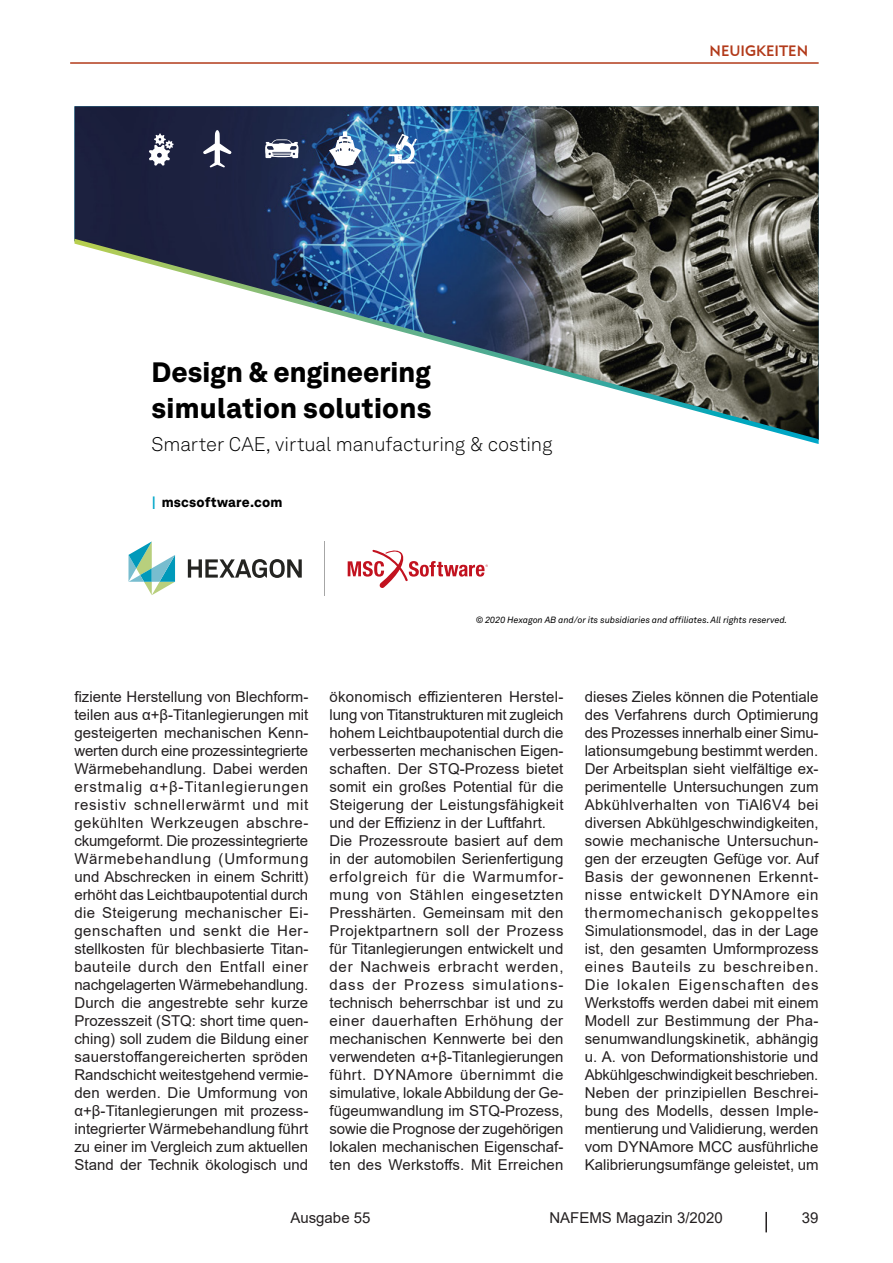
<style>
.page{position:relative;width:893px;height:1263px;background:#fff}
.page>*{position:absolute;margin:0;border:0;box-sizing:border-box;transform-origin:0 0}
.t1{font:900 27.75px/36px "Hexagon Akkurat";letter-spacing:.005em;color:#000}
.t2{font:300 19.5px "Hexagon Akkurat";color:#000}
.t3{font:15px/18px "Arial";letter-spacing:.005em;color:#231f20;text-align:justify}
.t4{font:15px "Geometric 415 BT Medium A";color:#b23a1a}
.t5{font:900 13.5px "Hexagon Akkurat";letter-spacing:.015em;color:#000}
.t6{font:italic 9px "Hexagon Akkurat";color:#000}
.s1{color:#00a6c9}
</style>
<div class="page">
<hr style="left:765px;top:1212px;width:2px;height:20px;background:#231f20">
<hr style="left:70px;top:62px;width:749px;height:2px;background:#b23a1a">
<img style="left:74px;top:106px;width:745px;height:133px">
<svg style="left:74px;top:239px;width:745px;height:205px"></svg>
<svg style="left:348px;top:549px;width:140px;height:39px"></svg>
<hr style="left:324px;top:541px;width:1px;height:54px;background:#a6a6a6">
<svg style="left:188px;top:559px;width:114px;height:19px"></svg>
<svg style="left:128px;top:541px;width:47px;height:54px"></svg>
<svg style="left:149px;top:133px;width:25px;height:33px"></svg>
<svg style="left:203px;top:130px;width:29px;height:37px"></svg>
<svg style="left:264px;top:139px;width:35px;height:19px"></svg>
<svg style="left:329px;top:131px;width:32px;height:35px"></svg>
<svg style="left:389px;top:134px;width:28px;height:30px"></svg>
<h1 class="t1" style="left:151px;top:353px;width:281px">Design &amp; engineering simulation solutions</h1>
<h2 class="t2" style="left:151px;top:431px;width:403px">Smarter CAE, virtual manufacturing &amp; costing</h2>
<p class="t5" style="left:152px;top:492px;width:132px"><span class="s1">|</span> mscsoftware.com</p>
<p class="t4" style="left:709px;top:42px;width:100px">NEUIGKEITEN</p>
<p class="t6" style="left:476px;top:613px;width:313px">© 2020 Hexagon AB and/or its subsidiaries and affiliates. All rights reserved.</p>
<p class="t3" style="left:74px;top:687px;width:235px">fiziente Herstellung von Blechform&shy;teilen aus α+β-Titanlegierungen mit gesteigerten mechanischen Kenn&shy;werten durch eine prozessintegrierte Wärmebehandlung. Dabei werden erstmalig α+β-Titanlegierungen resistiv schnellerwärmt und mit gekühlten Werkzeugen abschre&shy;ckumgeformt. Die prozessintegrierte Wärmebehandlung (Umformung und Abschrecken in einem Schritt) erhöht das Leichtbaupotential durch die Steigerung mechanischer Ei&shy;genschaften und senkt die Her&shy;stellkosten für blechbasierte Titan&shy;bauteile durch den Entfall einer nachgelagerten Wärmebehandlung.<br>Durch die angestrebte sehr kurze Prozesszeit (STQ: short time quen&shy;ching) soll zudem die Bildung einer sauerstoffangereicherten spröden Randschicht weitestgehend vermie&shy;den werden. Die Umformung von α+β-Titanlegierungen mit prozess&shy;integrierter Wärmebehandlung führt zu einer im Vergleich zum aktuellen Stand der Technik ökologisch und</p>
<p class="t3" style="left:330px;top:687px;width:235px;text-align:left">ökonomisch effizienteren Herstel&shy;lung von Titanstrukturen mit zugleich hohem Leichtbaupotential durch die verbesserten mechanischen Eigen&shy;schaften. Der STQ-Prozess bietet somit ein großes Potential für die Steigerung der Leistungsfähigkeit und der Effizienz in der Luftfahrt.<br>Die Prozessroute basiert auf dem in der automobilen Serienfertigung erfolgreich für die Warmumfor&shy;mung von Stählen eingesetzten Presshärten. Gemeinsam mit den Projektpartnern soll der Prozess für Titanlegierungen entwickelt und der Nachweis erbracht werden, dass der Prozess simulations&shy;technisch beherrschbar ist und zu einer dauerhaften Erhöhung der mechanischen Kennwerte bei den verwendeten α+β-Titanlegierungen führt. DYNAmore übernimmt die simulative, lokaleAbbildung der Ge&shy;fügeumwandlung im STQ-Prozess, sowie die Prognose der zugehörigen lokalen mechanischen Eigenschaf&shy;ten des Werkstoffs. Mit Erreichen</p>
<p class="t3" style="left:585px;top:687px;width:235px">dieses Zieles können die Potentiale des Verfahrens durch Optimierung des Prozesses innerhalb einer Simu&shy;lationsumgebung bestimmt werden.<br>Der Arbeitsplan sieht vielfältige ex&shy;perimentelle Untersuchungen zum Abkühlverhalten von TiAl6V4 bei diversen Abkühlgeschwindigkeiten, sowie mechanische Untersuchun&shy;gen der erzeugten Gefüge vor. Auf Basis der gewonnenen Erkennt&shy;nisse entwickelt DYNAmore ein thermomechanisch gekoppeltes Simulationsmodel, das in der Lage ist, den gesamten Umformprozess eines Bauteils zu beschreiben.<br>Die lokalen Eigenschaften des Werkstoffs werden dabei mit einem Modell zur Bestimmung der Pha&shy;senumwandlungskinetik, abhängig u. A. von Deformationshistorie und Abkühlgeschwindigkeit beschrieben.<br>Neben der prinzipiellen Beschrei&shy;bung des Modells, dessen Imple&shy;mentierung und Validierung, werden vom -DYNAmore MCC ausführliche Kalibrierungsumfänge geleistet, um</p>
<p class="t3" style="left:290px;top:1208px;width:82px">Ausgabe 55</p>
<p class="t3" style="left:549px;top:1208px;width:175px">NAFEMS Magazin 3/2020</p>
<p class="t3" style="left:802px;top:1208px;width:18px">39</p>
</div>
